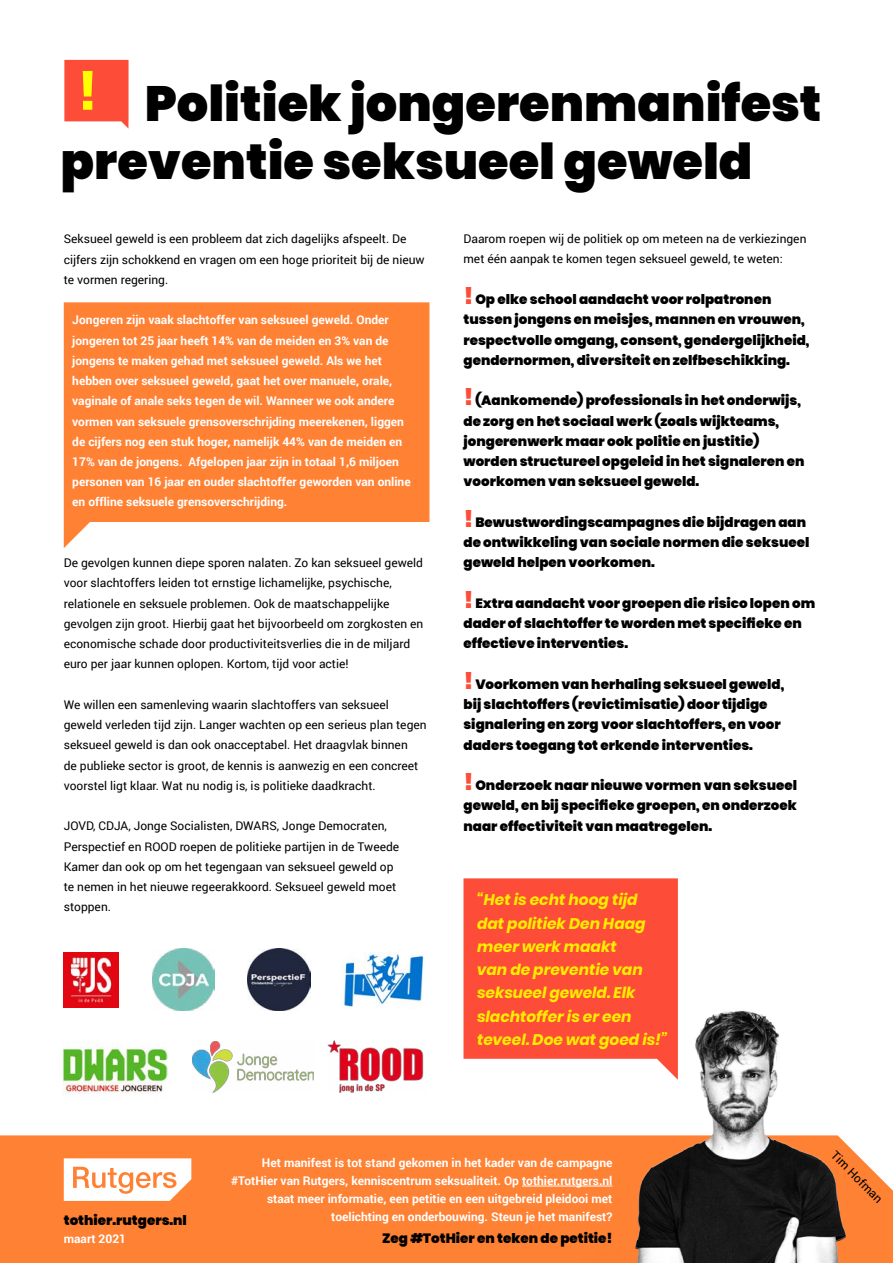
<style>
.page{position:relative;width:893px;height:1263px;background:#fff}
.page>*{position:absolute;margin:0;border:0;box-sizing:border-box;transform-origin:0 0}
.t1{font:700 52.35px "Poppins";color:#ff0}
.t2{font:900 49.5px/58.5px "Poppins";color:#000}
.t3{font:italic 700 15.3px/23.2px "Poppins";color:#ffed00}
.t4{font:900 13.5px/20.2px "Poppins";color:#000}
.t5{font:12px/20.2px "Roboto";color:#000}
.t6{font:700 12px/20.2px "Roboto";color:#fff}
.s1{font-size:22.5px;color:#fd4d38}
</style>
<div class="page">
<svg style="left:64px;top:302px;width:365px;height:246px;background:#ff8e48"></svg>
<div style="left:0;top:1135px;width:580px;height:128px;background:#ff8133"></div>
<svg style="left:64px;top:1158px;width:127px;height:43px"></svg>
<img style="left:580px;top:1010px;width:313px;height:253px">
<svg style="left:64px;top:60px;width:65px;height:69px;background:#fd614f"></svg>
<svg style="left:463px;top:878px;width:215px;height:202px;background:#fd614e"></svg>
<hr style="left:522px;top:1186px;width:90px;height:1px;background:#fff">
<img style="left:63px;top:1041px;width:104px;height:54px">
<img style="left:343px;top:952px;width:82px;height:56px">
<img style="left:192px;top:1041px;width:122px;height:51px">
<img style="left:328px;top:1040px;width:96px;height:53px">
<img style="left:152px;top:948px;width:63px;height:63px">
<img style="left:64px;top:952px;width:55px;height:55px">
<img style="left:248px;top:948px;width:62px;height:63px">
<h1 class="t1" style="left:77px;top:61px;width:21px">!</h1>
<h2 class="t2" style="left:61px;top:75px;width:762px;text-indent:84px">Politiek jongerenmanifest preventie seksueel geweld</h2>
<p class="t5" style="left:64px;top:228px;width:362px">Seksueel geweld is een probleem dat zich dagelijks afspeelt. De cijfers zijn schokkend en vragen om een hoge prioriteit bij de nieuw te vormen regering.</p>
<p class="t6" style="left:72px;top:309px;width:340px">Jongeren zijn vaak slachtoffer van seksueel geweld. Onder jongeren tot 25 jaar heeft 14% van de meiden en 3% van de jongens te maken gehad met seksueel geweld. Als we het hebben over seksueel geweld, gaat het over manuele, orale, vaginale of anale seks tegen de wil. Wanneer we ook andere vormen van seksuele grensoverschrijding meerekenen, liggen de cijfers nog een stuk hoger, namelijk 44% van de meiden en 17% van de jongens. Afgelopen jaar zijn in totaal 1,6 miljoen personen van 16 jaar en ouder slachtoffer geworden van online en offline seksuele grensoverschrijding.</p>
<p class="t5" style="left:64px;top:552px;width:361px">De gevolgen kunnen diepe sporen nalaten. Zo kan seksueel geweld voor slachtoffers leiden tot ernstige lichamelijke, psychische, relationele en seksuele problemen. Ook de maatschappelijke gevolgen zijn groot. Hierbij gaat het bijvoorbeeld om zorgkosten en economische schade door productiviteitsverlies die in de miljard euro per jaar kunnen oplopen. Kortom, tijd voor actie!</p>
<p class="t5" style="left:64px;top:694px;width:364px">We willen een samenleving waarin slachtoffers van seksueel geweld verleden tijd zijn. Langer wachten op een serieus plan tegen seksueel geweld is dan ook onacceptabel. Het draagvlak binnen<br>de publieke sector is groot, de kennis is aanwezig en een concreet voorstel ligt klaar. Wat nu nodig is, is politieke daadkracht.</p>
<p class="t5" style="left:64px;top:816px;width:337px">JOVD, CDJA, Jonge Socialisten, DWARS, Jonge Democraten, Perspectief en ROOD roepen de politieke partijen in de Tweede Kamer dan ook op om het tegengaan van seksueel geweld op te nemen in het nieuwe regeerakkoord. Seksueel geweld moet stoppen.</p>
<p class="t5" style="left:463px;top:228px;width:344px">Daarom roepen wij de politiek op om meteen na de verkiezingen met één aanpak te komen tegen seksueel geweld, te weten:</p>
<p class="t4" style="left:463px;top:289px;width:348px"><span class="s1">!</span>Op elke school aandacht voor rolpatronen tussen jongens en meisjes, mannen en vrouwen, respectvolle omgang, consent, gendergelijkheid, gendernormen, diversiteit en zelfbeschikking.</p>
<p class="t4" style="left:463px;top:390px;width:343px"><span class="s1">!</span>(Aankomende) professionals in het onderwijs, de zorg en het sociaal werk (zoals wijkteams, jongerenwerk maar ook politie en justitie) worden structureel opgeleid in het signaleren en voorkomen van seksueel geweld.</p>
<p class="t4" style="left:463px;top:512px;width:347px"><span class="s1">!</span>Bewustwordingscampagnes die bijdragen aan de ontwikkeling van sociale normen die seksueel geweld helpen voorkomen.</p>
<p class="t4" style="left:463px;top:593px;width:353px"><span class="s1">!</span> Extra aandacht voor groepen die risico lopen om dader of slachtoffer te worden met specifieke en effectieve interventies.</p>
<p class="t4" style="left:463px;top:674px;width:323px"><span class="s1">!</span>Voorkomen van herhaling seksueel geweld, bij slachtoffers (revictimisatie) door tijdige signalering en zorg voor slachtoffers, en voor daders toegang tot erkende interventies.</p>
<p class="t4" style="left:463px;top:775px;width:335px;text-align:justify"><span class="s1">!</span>Onderzoek naar nieuwe vormen van seksueel geweld, en bij specifieke groepen, en onderzoek naar effectiviteit van maatregelen.</p>
<p class="t3" style="left:477px;top:888px;width:192px">“Het is echt hoog tijd dat politiek Den Haag meer werk maakt<br>van de preventie van seksueel geweld. Elk slachtoffer is er een teveel. Doe wat goed is!”</p>
<p class="t4" style="left:64px;top:1210px;width:125px">tothier.rutgers.nl</p>
<p class="t6" style="left:64px;top:1228px;width:64px">maart 2021</p>
<p class="t6" style="left:231px;top:1153px;width:383px;line-height:18px;text-align:right">Het manifest is tot stand gekomen in het kader van de campagne #TotHier van Rutgers, kenniscentrum seksualiteit. Op tothier.rutgers.nl staat meer informatie, een petitie en een uitgebreid pleidooi met toelichting en onderbouwing. Steun je het manifest?</p>
<p class="t4" style="left:382px;top:1228px;width:232px">Zeg #TotHier en teken de petitie!</p>
<p class="t5" style="left:841px;top:1146px;width:68px;rotate:45deg">Tim Hofman</p>
</div>
